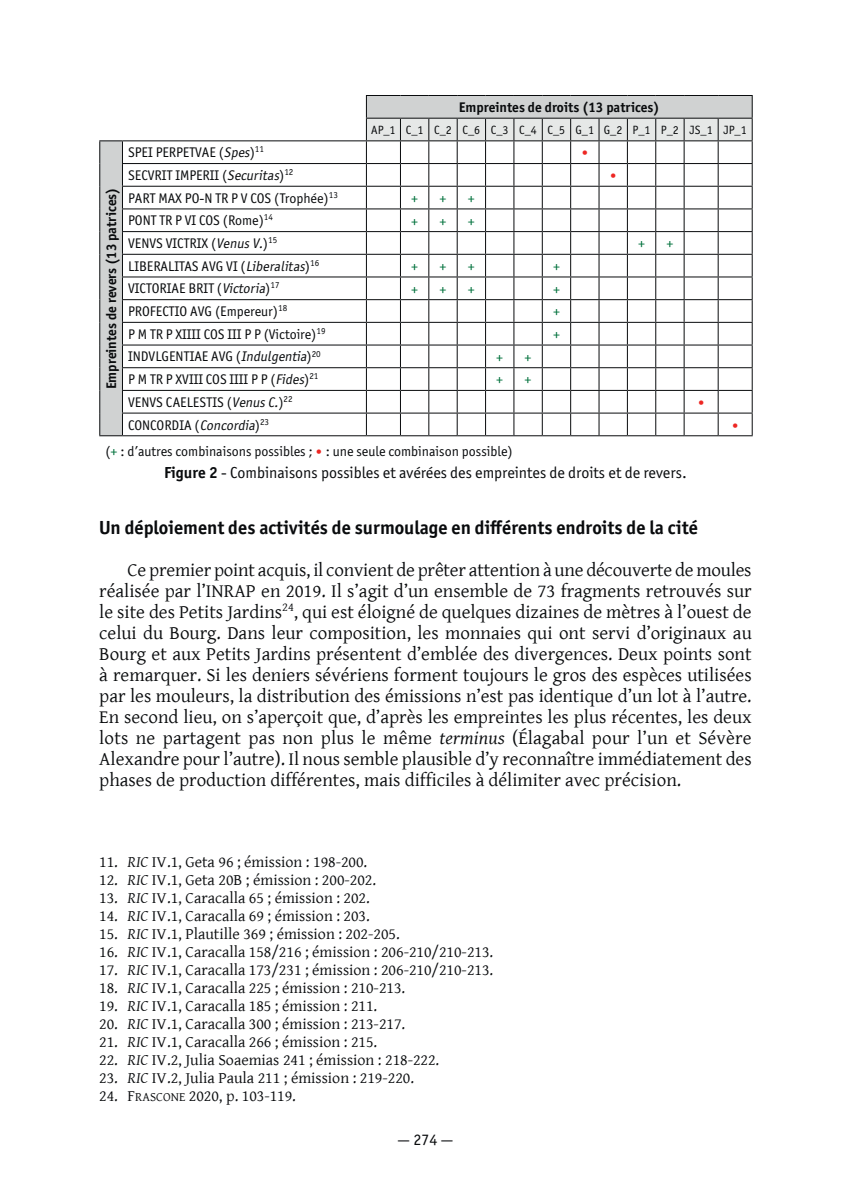
<style>
.page{position:relative;width:851px;height:1191px;background:#fff}
.page>*{position:absolute;margin:0;border:0;box-sizing:border-box;transform-origin:0 0}
.t1{font:19px/21px "Gentium Basic";color:#090b0d;text-align:justify}
.t2{font:700 19px "Officina Sans ITC Pro";color:#090b0d}
.t3{font:16px "Gentium Basic";color:#090b0d}
.t4{font:16px "Officina Sans ITC Pro";color:#090b0d}
.t5{font:14px "Officina Sans ITC Pro";color:#090b0d}
.t6{font:700 14px "Officina Sans ITC Pro";color:#090b0d}
.t7{font:14px "Calibri";color:#00713c}
.t8{font:14px "Calibri";color:#ed2723}
.t9{font:12px "Officina Sans ITC Pro";color:#090b0d}
.s1{font-style:italic}
.s2{font-family:"Calibri";color:#00713c}
.s3{font-family:"Calibri";color:#ed2723}
.s4{font-weight:700}
.s5{font-family:"Gentium Basic SC800"}
.s6{font-family:"Gentium Basic SC800";font-size:12.8px}
</style>
<div class="page">
<svg style="left:123px;top:95px;width:243px;height:340px"></svg>
<hr style="left:122px;top:140px;width:244px;height:1px;background:#090b0d">
<hr style="left:122px;top:163px;width:244px;height:1px;background:#090b0d">
<hr style="left:122px;top:186px;width:244px;height:1px;background:#090b0d">
<hr style="left:122px;top:208px;width:244px;height:1px;background:#090b0d">
<hr style="left:122px;top:231px;width:244px;height:1px;background:#090b0d">
<hr style="left:122px;top:254px;width:244px;height:1px;background:#090b0d">
<hr style="left:122px;top:276px;width:244px;height:1px;background:#090b0d">
<hr style="left:122px;top:299px;width:244px;height:1px;background:#090b0d">
<hr style="left:122px;top:322px;width:244px;height:1px;background:#090b0d">
<hr style="left:122px;top:344px;width:244px;height:1px;background:#090b0d">
<hr style="left:122px;top:367px;width:244px;height:1px;background:#090b0d">
<hr style="left:122px;top:390px;width:244px;height:1px;background:#090b0d">
<hr style="left:122px;top:412px;width:244px;height:1px;background:#090b0d">
<svg style="left:99px;top:140px;width:24px;height:296px;background:#bec0c1"></svg>
<svg style="left:366px;top:95px;width:386px;height:341px"></svg>
<hr style="left:122px;top:435px;width:244px;height:1px;background:#090b0d">
<p class="t6" style="left:459px;top:98px;width:202px">Empreintes de droits (13 patrices)</p>
<p class="t9" style="left:371px;top:123px;width:377px">AP_1 C_1 C_2 C_6 C_3 C_4 C_5 G_1 G_2 P_1 P_2 JS_1 JP_1</p>
<p class="t5" style="left:128px;top:144px;width:137px">SPEI PERPETVAE (<span class="s1">Spes</span>)<sup>11</sup></p>
<p class="t8" style="left:581px;top:144px;width:8px">•</p>
<p class="t5" style="left:128px;top:167px;width:167px">SECVRIT IMPERII (<span class="s1">Securitas</span>)<sup>12</sup></p>
<p class="t8" style="left:609px;top:167px;width:8px">•</p>
<p class="t5" style="left:128px;top:190px;width:211px">PART MAX PO-N TR P V COS (Trophée)<sup>13</sup></p>
<p class="t7" style="left:411px;top:189px;width:8px">+</p>
<p class="t7" style="left:439px;top:189px;width:8px">+</p>
<p class="t7" style="left:468px;top:189px;width:8px">+</p>
<p class="t5" style="left:128px;top:212px;width:146px">PONT TR P VI COS (Rome)<sup>14</sup></p>
<p class="t7" style="left:411px;top:212px;width:8px">+</p>
<p class="t7" style="left:439px;top:212px;width:8px">+</p>
<p class="t7" style="left:468px;top:212px;width:8px">+</p>
<p class="t5" style="left:128px;top:235px;width:150px">VENVS VICTRIX (<span class="s1">Venus V.</span>)<sup>15</sup></p>
<p class="t7" style="left:638px;top:235px;width:8px">+</p>
<p class="t7" style="left:666px;top:235px;width:8px">+</p>
<p class="t5" style="left:128px;top:258px;width:192px">LIBERALITAS AVG VI (<span class="s1">Liberalitas</span>)<sup>16</sup></p>
<p class="t7" style="left:411px;top:257px;width:8px">+</p>
<p class="t7" style="left:439px;top:257px;width:8px">+</p>
<p class="t7" style="left:468px;top:257px;width:8px">+</p>
<p class="t7" style="left:553px;top:257px;width:8px">+</p>
<p class="t5" style="left:128px;top:280px;width:153px">VICTORIAE BRIT (<span class="s1">Victoria</span>)<sup>17</sup></p>
<p class="t7" style="left:411px;top:280px;width:8px">+</p>
<p class="t7" style="left:439px;top:280px;width:8px">+</p>
<p class="t7" style="left:468px;top:280px;width:8px">+</p>
<p class="t7" style="left:553px;top:280px;width:8px">+</p>
<p class="t5" style="left:128px;top:303px;width:160px">PROFECTIO AVG (Empereur)<sup>18</sup></p>
<p class="t7" style="left:553px;top:303px;width:8px">+</p>
<p class="t5" style="left:128px;top:326px;width:199px">P M TR P XIIII COS III P P (Victoire)<sup>19</sup></p>
<p class="t7" style="left:553px;top:325px;width:8px">+</p>
<p class="t5" style="left:128px;top:348px;width:194px">INDVLGENTIAE AVG (<span class="s1">Indulgentia</span>)<sup>20</sup></p>
<p class="t7" style="left:496px;top:348px;width:8px">+</p>
<p class="t7" style="left:524px;top:348px;width:8px">+</p>
<p class="t5" style="left:128px;top:371px;width:192px">P M TR P XVIII COS IIII P P (<span class="s1">Fides</span>)<sup>21</sup></p>
<p class="t7" style="left:496px;top:371px;width:8px">+</p>
<p class="t7" style="left:524px;top:371px;width:8px">+</p>
<p class="t5" style="left:128px;top:394px;width:166px">VENVS CAELESTIS (<span class="s1">Venus C.</span>)<sup>22</sup></p>
<p class="t8" style="left:697px;top:393px;width:8px">•</p>
<p class="t5" style="left:128px;top:416px;width:142px">CONCORDIA (<span class="s1">Concordia</span>)<sup>23</sup></p>
<p class="t8" style="left:731px;top:416px;width:8px">•</p>
<p class="t5" style="left:105px;top:443px;width:409px">(<span class="s2">+</span> : d’autres combinaisons possibles ; <span class="s3">•</span> : une seule combinaison possible)</p>
<p class="t4" style="left:164px;top:463px;width:524px"><span class="s4">Figure 2</span> - Combinaisons possibles et avérées des empreintes de droits et de revers.</p>
<p class="t2" style="left:99px;top:515px;width:600px">Un déploiement des activités de surmoulage en différents endroits de la cité</p>
<p class="t1" style="left:99px;top:558px;width:654px;text-indent:28px">Ce premier point acquis, il convient de prêter attention à une découverte de moules réalisée par l’INRAP en 2019. Il s’agit d’un ensemble de 73 fragments retrouvés sur le site des Petits Jardins<sup>24</sup>, qui est éloigné de quelques dizaines de mètres à l’ouest de celui du Bourg. Dans leur composition, les monnaies qui ont servi d’originaux au Bourg et aux Petits Jardins présentent d’emblée des divergences. Deux points sont à remarquer. Si les deniers sévériens forment toujours le gros des espèces utilisées par les mouleurs, la distribution des émissions n’est pas identique d’un lot à l’autre.<br>En second lieu, on s’aperçoit que, d’après les empreintes les plus récentes, les deux lots ne partagent pas non plus le même <span class="s1">terminus</span> (Élagabal pour l’un et Sévère Alexandre pour l’autre). Il nous semble plausible d’y reconnaître immédiatement des phases de production différentes, mais difficiles à délimiter avec précision.</p>
<p class="t6" style="left:103px;top:389px;width:203px;rotate:-90deg">Empreintes de revers (13 patrices)</p>
<p class="t3" style="left:99px;top:849px;width:269px">11. <span class="s1">RIC</span> IV.1, Geta 96 ; émission : 198-200.</p>
<p class="t3" style="left:99px;top:867px;width:278px">12. <span class="s1">RIC</span> IV.1, Geta 20B ; émission : 200-202.</p>
<p class="t3" style="left:99px;top:885px;width:272px">13. <span class="s1">RIC</span> IV.1, Caracalla 65 ; émission : 202.</p>
<p class="t3" style="left:99px;top:903px;width:272px">14. <span class="s1">RIC</span> IV.1, Caracalla 69 ; émission : 203.</p>
<p class="t3" style="left:99px;top:921px;width:302px">15. <span class="s1">RIC</span> IV.1, Plautille 369 ; émission : 202-205.</p>
<p class="t3" style="left:99px;top:939px;width:395px">16. <span class="s1">RIC</span> IV.1, Caracalla 158/216 ; émission : 206-210/210-213.</p>
<p class="t3" style="left:99px;top:957px;width:395px">17. <span class="s1">RIC</span> IV.1, Caracalla 173/231 ; émission : 206-210/210-213.</p>
<p class="t3" style="left:99px;top:975px;width:307px">18. <span class="s1">RIC</span> IV.1, Caracalla 225 ; émission : 210-213.</p>
<p class="t3" style="left:99px;top:993px;width:279px">19. <span class="s1">RIC</span> IV.1, Caracalla 185 ; émission : 211.</p>
<p class="t3" style="left:99px;top:1011px;width:307px">20. <span class="s1">RIC</span> IV.1, Caracalla 300 ; émission : 213-217.</p>
<p class="t3" style="left:99px;top:1029px;width:279px">21. <span class="s1">RIC</span> IV.1, Caracalla 266 ; émission : 215.</p>
<p class="t3" style="left:99px;top:1047px;width:341px">22. <span class="s1">RIC</span> IV.2, Julia Soaemias 241 ; émission : 218-222.</p>
<p class="t3" style="left:99px;top:1065px;width:316px">23. <span class="s1">RIC</span> IV.2, Julia Paula 211 ; émission : 219-220.</p>
<p class="t3" style="left:99px;top:1083px;width:198px">24. <span class="s5">F</span><span class="s6">RASCONE</span> 2020, p. 103-119.</p>
<p class="t4" style="left:397px;top:1130px;width:57px">— 274 —</p>
</div>
